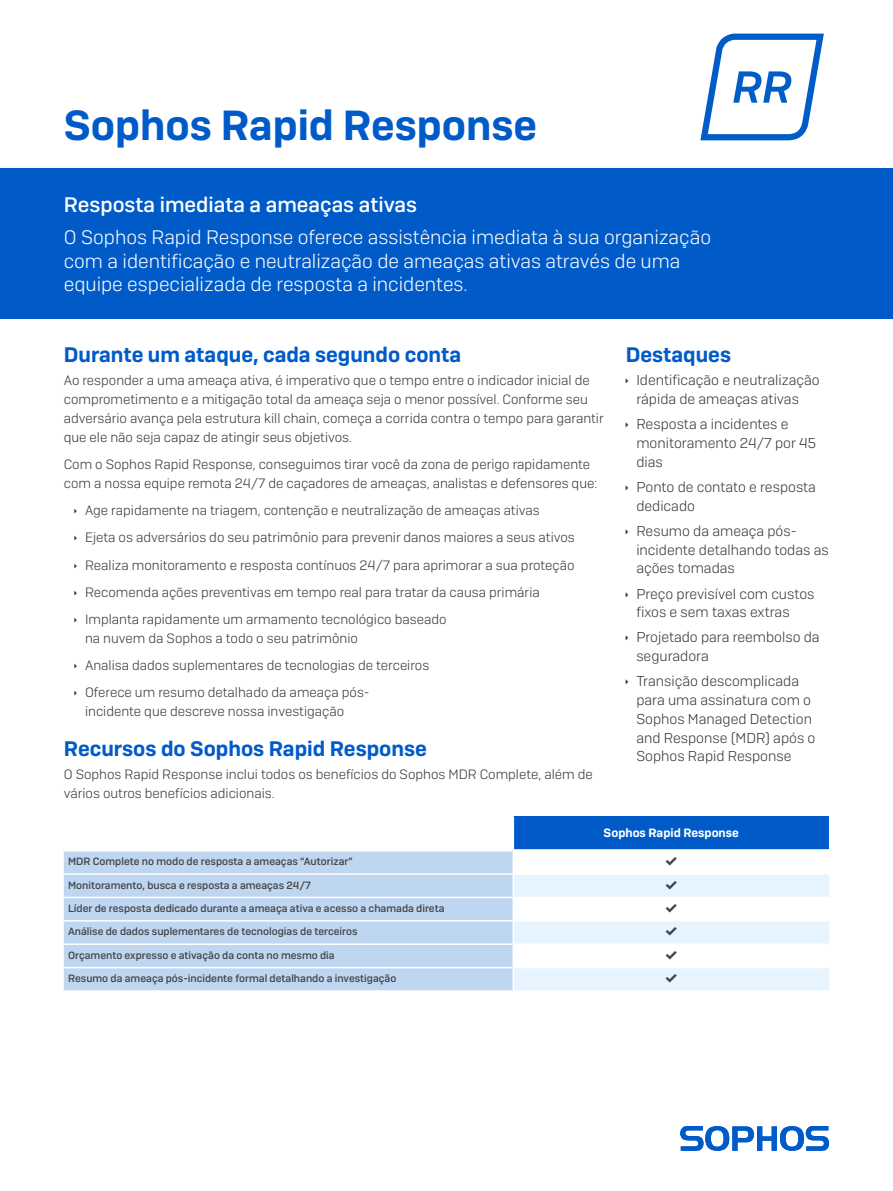
<style>
.page{position:relative;width:893px;height:1191px;background:#fff}
.page>*{position:absolute;margin:0;border:0;box-sizing:border-box;transform-origin:0 0}
.t1{font:600 42px "Sophos Sans";color:#005bc8}
.Subheading_1{font:600 21px "Sophos Sans";color:#005bc8}
.Intro_subheading{font:500 21px "Sophos Sans";color:#fff}
.Intro_copy{font:300 19.5px/23.4px "Sophos Sans";color:#fff}
.t2{font:300 14.25px/18.8px "Sophos Sans";color:#363738}
.Body_Copy{font:300 13.5px/18.8px "Sophos Sans";color:#363738}
.Table_Header{font:600 12px "Sophos Sans";color:#fff}
.Table_Left_Column{font:500 10.5px "Sophos Sans";color:#424344}
</style>
<div class="page">
<div style="left:0;top:168px;width:893px;height:150px;background:#005bc8"></div>
<svg style="left:700px;top:34px;width:124px;height:106px"></svg>
<svg style="left:680px;top:1126px;width:149px;height:24px"></svg>
<div style="left:513px;top:816px;width:316px;height:34px;background:#005bc8"></div>
<div style="left:64px;top:851px;width:449px;height:139px;background:#bfd6f1"></div>
<hr style="left:514px;top:849px;width:315px;height:2px;background:#fff">
<hr style="left:513px;top:816px;width:1px;height:34px;background:#fff">
<hr style="left:64px;top:873px;width:449px;height:1px;background:#fff">
<hr style="left:64px;top:896px;width:449px;height:2px;background:#fff">
<hr style="left:64px;top:920px;width:449px;height:1px;background:#fff">
<hr style="left:64px;top:943px;width:449px;height:2px;background:#fff">
<hr style="left:64px;top:967px;width:449px;height:1px;background:#fff">
<svg style="left:513px;top:850px;width:316px;height:140px"></svg>
<p class="t1" style="left:64px;top:100px;width:475px">Sophos Rapid Response</p>
<p class="Intro_subheading" style="left:64px;top:192px;width:355px">Resposta imediata a ameaças ativas</p>
<p class="Intro_copy" style="left:64px;top:225px;width:649px">O Sophos Rapid Response oferece assistência imediata à sua organização com a identificação e neutralização de ameaças ativas através de uma equipe especializada de resposta a incidentes.</p>
<p class="Subheading_1" style="left:64px;top:342px;width:399px">Durante um ataque, cada segundo conta</p>
<p class="Body_Copy" style="left:64px;top:371px;width:541px">Ao responder a uma ameaça ativa, é imperativo que o tempo entre o indicador inicial de comprometimento e a mitigação total da ameaça seja o menor possível. Conforme seu adversário avança pela estrutura kill chain, começa a corrida contra o tempo para garantir que ele não seja capaz de atingir seus objetivos.</p>
<p class="Body_Copy" style="left:64px;top:454px;width:535px">Com o Sophos Rapid Response, conseguimos tirar você da zona de perigo rapidamente com a nossa equipe remota 24/7 de caçadores de ameaças, analistas e defensores que:</p>
<p class="Body_Copy" style="left:85px;top:501px;width:456px">Age rapidamente na triagem, contenção e neutralização de ameaças ativas</p>
<p class="Body_Copy" style="left:85px;top:528px;width:491px">Ejeta os adversários do seu patrimônio para prevenir danos maiores a seus ativos</p>
<p class="Body_Copy" style="left:85px;top:555px;width:491px">Realiza monitoramento e resposta contínuos 24/7 para aprimorar a sua proteção</p>
<p class="Body_Copy" style="left:85px;top:582px;width:456px">Recomenda ações preventivas em tempo real para tratar da causa primária</p>
<p class="Body_Copy" style="left:85px;top:610px;width:363px">Implanta rapidamente um armamento tecnológico baseado na nuvem da Sophos a todo o seu patrimônio</p>
<p class="Body_Copy" style="left:85px;top:656px;width:346px">Analisa dados suplementares de tecnologias de terceiros</p>
<p class="Body_Copy" style="left:85px;top:683px;width:286px">Oferece um resumo detalhado da ameaça pós&shy;incidente que descreve nossa investigação</p>
<p class="Subheading_1" style="left:64px;top:736px;width:365px">Recursos do Sophos Rapid Response</p>
<p class="Body_Copy" style="left:64px;top:765px;width:530px">O Sophos Rapid Response inclui todos os benefícios do Sophos MDR Complete, além de vários outros benefícios adicionais.</p>
<p class="Subheading_1" style="left:626px;top:342px;width:107px">Destaques</p>
<p class="t2" style="left:636px;top:371px;width:185px">Identificação e neutralização rápida de ameaças ativas</p>
<p class="t2" style="left:636px;top:415px;width:181px">Resposta a incidentes e monitoramento 24/7 por 45 dias</p>
<p class="t2" style="left:636px;top:477px;width:181px">Ponto de contato e resposta dedicado</p>
<p class="t2" style="left:636px;top:521px;width:194px">Resumo da ameaça pós&shy;incidente detalhando todas as ações tomadas</p>
<p class="t2" style="left:636px;top:584px;width:180px">Preço previsível com custos fixos e sem taxas extras</p>
<p class="t2" style="left:636px;top:628px;width:185px">Projetado para reembolso da seguradora</p>
<p class="t2" style="left:636px;top:671px;width:181px">Transição descomplicada para uma assinatura com o<br>Sophos Managed Detection and Response (MDR) após o<br>Sophos Rapid Response</p>
<p class="Table_Left_Column" style="left:68px;top:855px;width:286px">MDR Complete no modo de resposta a ameaças “Autorizar”</p>
<p class="Table_Left_Column" style="left:68px;top:878px;width:244px">Monitoramento, busca e resposta a ameaças 24/7</p>
<p class="Table_Left_Column" style="left:68px;top:902px;width:378px">Líder de resposta dedicado durante a ameaça ativa e acesso a chamada direta</p>
<p class="Table_Left_Column" style="left:68px;top:925px;width:291px">Análise de dados suplementares de tecnologias de terceiros</p>
<p class="Table_Left_Column" style="left:68px;top:948px;width:268px">Orçamento expresso e ativação da conta no mesmo dia</p>
<p class="Table_Left_Column" style="left:68px;top:972px;width:330px">Resumo da ameaça pós-incidente formal detalhando a investigação</p>
<p class="Table_Header" style="left:604px;top:825px;width:137px">Sophos Rapid Response</p>
</div>
